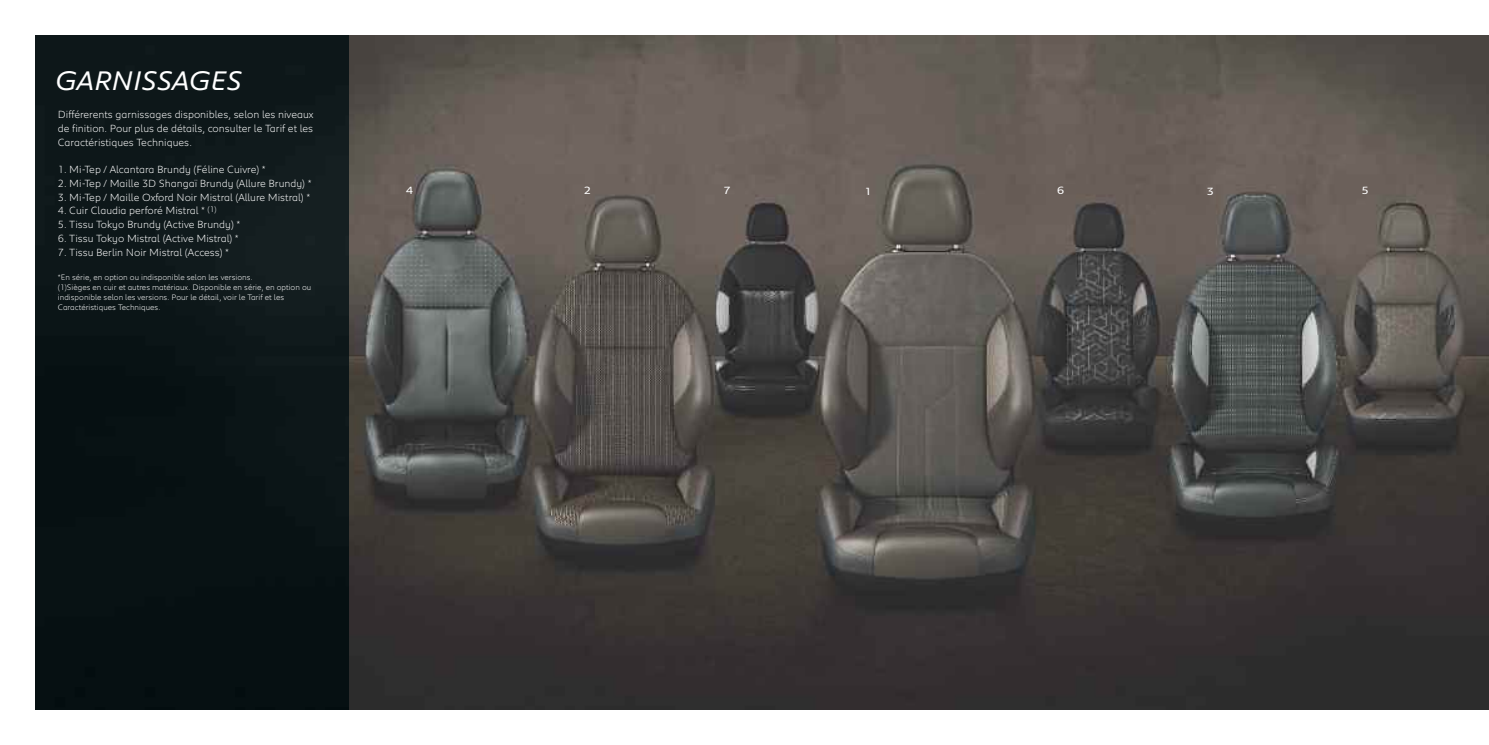
<style>
.page{position:relative;width:1489px;height:745px;background:#fff}
.page>*{position:absolute;margin:0;border:0;box-sizing:border-box;transform-origin:0 0}
.t1{font:italic 27.5px "Peugeot";color:#fff}
.t2{font:300 10.62px/13.8px "Peugeot";color:#fff;text-align:justify}
.t3{font:300 8.12px/10px "Peugeot";color:#fff}
</style>
<div class="page">
<img style="left:348px;top:35px;width:1140px;height:674px">
<div style="left:35px;top:35px;width:313px;height:674px;background:#0b1517"></div>
<svg style="left:866px;top:187px;width:3px;height:7px"></svg>
<svg style="left:1057px;top:187px;width:6px;height:7px"></svg>
<svg style="left:1207px;top:187px;width:5px;height:7px"></svg>
<svg style="left:1362px;top:187px;width:5px;height:7px"></svg>
<svg style="left:406px;top:187px;width:6px;height:7px"></svg>
<svg style="left:584px;top:187px;width:6px;height:7px"></svg>
<svg style="left:724px;top:187px;width:6px;height:7px"></svg>
<p class="t1" style="left:56px;top:71px;width:188px">GARNISSAGES</p>
<p class="t2" style="left:58px;top:108px;width:257px">Différerents garnissages disponibles, selon les niveaux de finition. Pour plus de détails, consulter le Tarif et les Caractéristiques Techniques.</p>
<p class="t2" style="left:58px;top:163px;width:209px">1. Mi-Tep / Alcantara Brundy (Féline Cuivre) *</p>
<p class="t2" style="left:58px;top:177px;width:255px">2. Mi-Tep / Maille 3D Shangaï Brundy (Allure Brundy) *</p>
<p class="t2" style="left:58px;top:191px;width:254px">3. Mi-Tep / Maille Oxford Noir Mistral (Allure Mistral) *</p>
<p class="t2" style="left:58px;top:205px;width:160px">4. Cuir Claudia perforé Mistral * <sup>(1)</sup></p>
<p class="t2" style="left:58px;top:218px;width:184px">5. Tissu Tokyo Brundy (Active Brundy) *</p>
<p class="t2" style="left:58px;top:232px;width:182px">6. Tissu Tokyo Mistral (Active Mistral) *</p>
<p class="t2" style="left:58px;top:246px;width:173px">7. Tissu Berlin Noir Mistral (Access) *</p>
<p class="t3" style="left:58px;top:272px;width:255px">*En série, en option ou indisponible selon les versions.<br>(1)Sièges en cuir et autres matériaux. Disponible en série, en option ou indisponible selon les versions. Pour le détail, voir le Tarif et les Caractéristiques Techniques.</p>
</div>
